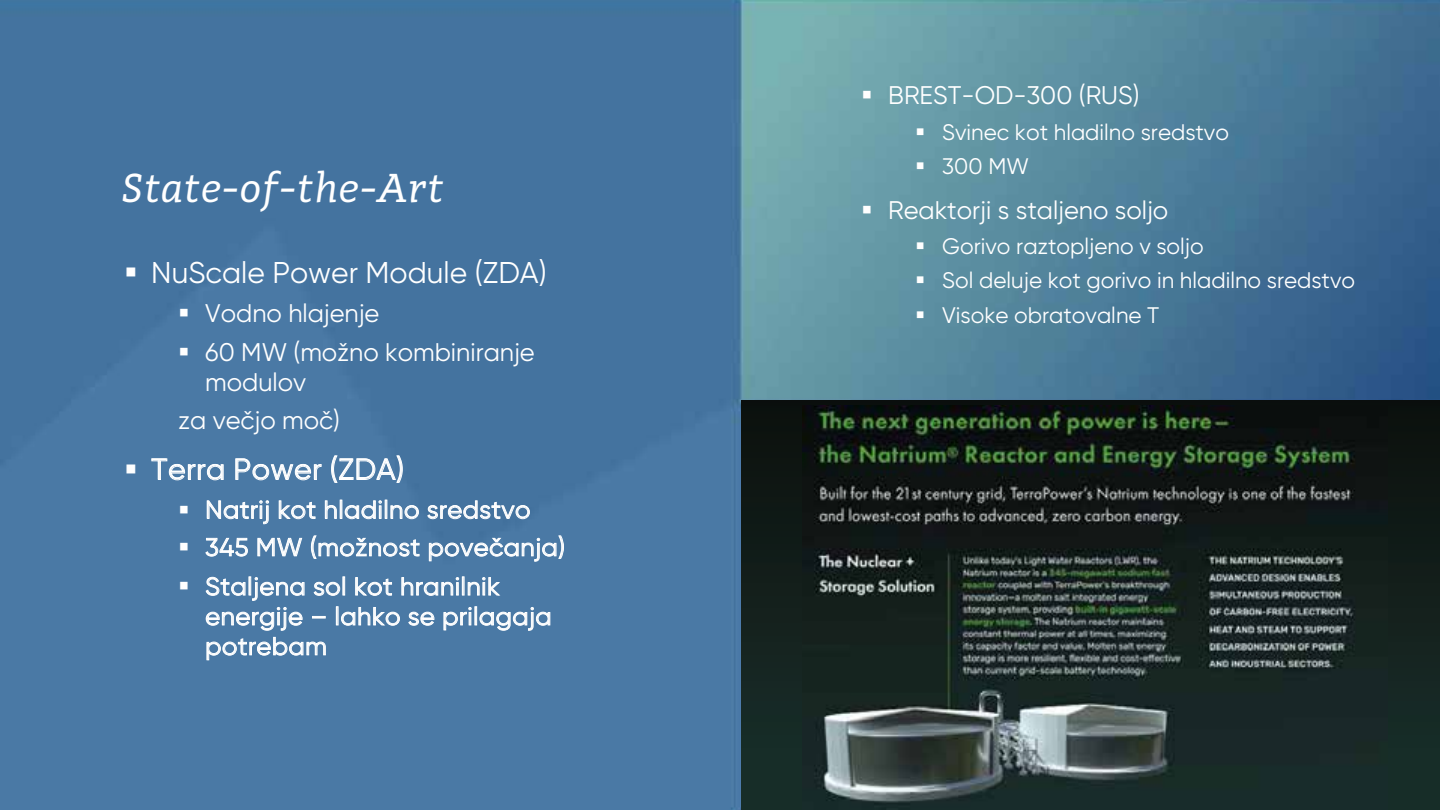
<style>
.page{position:relative;width:1440px;height:810px;background:#fff}
.page>*{position:absolute;margin:0;border:0;box-sizing:border-box;transform-origin:0 0}
.t1{font:italic 42px "Adagio Slab";color:#fff}
.t2{font:30px "Gilroy";color:#fff}
.t3{font:29.4px "Gilroy";letter-spacing:.02em;color:#fff}
.t4{font:25.5px/39.3px "Gilroy";color:#fff}
.t5{font:25.05px/38.4px "Gilroy";letter-spacing:.02em;color:#fff}
.t6{font:22.5px/34.5px "Gilroy";color:#fff}
</style>
<div class="page">
<img style="left:0;top:0;width:1440px;height:810px">
<div style="left:742px;top:401px;width:698px;height:409px;background:linear-gradient(to bottom,#0c100d,#19302b)"></div>
<svg style="left:151px;top:458px;width:73px;height:23px;background:#7196b8"></svg>
<svg style="left:235px;top:458px;width:87px;height:23px;background:#7297b9"></svg>
<svg style="left:331px;top:455px;width:72px;height:28px;background:#7195b8"></svg>
<svg style="left:207px;top:500px;width:62px;height:24px"></svg>
<svg style="left:279px;top:500px;width:37px;height:19px"></svg>
<svg style="left:325px;top:500px;width:94px;height:19px;background:#7d9fbe"></svg>
<svg style="left:427px;top:500px;width:103px;height:19px;background:#7698b8"></svg>
<svg style="left:205px;top:538px;width:43px;height:19px"></svg>
<svg style="left:257px;top:538px;width:46px;height:19px"></svg>
<svg style="left:311px;top:535px;width:109px;height:24px;background:#7196b8"></svg>
<svg style="left:429px;top:535px;width:135px;height:27px;background:#6d92b5"></svg>
<svg style="left:205px;top:577px;width:100px;height:24px;background:#7498b9"></svg>
<svg style="left:313px;top:577px;width:32px;height:19px"></svg>
<svg style="left:355px;top:577px;width:37px;height:19px"></svg>
<svg style="left:401px;top:577px;width:100px;height:19px;background:#7c9ebd"></svg>
<svg style="left:206px;top:607px;width:97px;height:24px;background:#7699ba"></svg>
<svg style="left:312px;top:616px;width:14px;height:2px"></svg>
<svg style="left:336px;top:606px;width:64px;height:20px"></svg>
<svg style="left:408px;top:611px;width:27px;height:15px"></svg>
<svg style="left:443px;top:606px;width:108px;height:25px;background:#7498b9"></svg>
<svg style="left:206px;top:637px;width:120px;height:24px;background:#7196b8"></svg>
<img style="left:802px;top:405px;width:585px;height:405px">
<svg style="left:127px;top:268px;width:8px;height:9px"></svg>
<svg style="left:180px;top:309px;width:8px;height:8px"></svg>
<svg style="left:180px;top:348px;width:8px;height:8px"></svg>
<svg style="left:127px;top:464px;width:8px;height:9px"></svg>
<svg style="left:180px;top:506px;width:8px;height:7px"></svg>
<svg style="left:180px;top:543px;width:8px;height:8px"></svg>
<svg style="left:180px;top:582px;width:8px;height:8px"></svg>
<svg style="left:863px;top:91px;width:8px;height:8px"></svg>
<svg style="left:917px;top:128px;width:7px;height:7px"></svg>
<svg style="left:917px;top:163px;width:7px;height:6px"></svg>
<svg style="left:863px;top:206px;width:8px;height:8px"></svg>
<svg style="left:917px;top:242px;width:7px;height:7px"></svg>
<svg style="left:917px;top:277px;width:7px;height:6px"></svg>
<svg style="left:917px;top:311px;width:7px;height:7px"></svg>
<h1 class="t1" style="left:124px;top:161px;width:324px">State-of-the-Art</h1>
<h2 class="t2" style="left:151px;top:255px;width:397px">NuScale Power Module (ZDA)</h2>
<p class="t4" style="left:205px;top:293px;width:331px">Vodno hlajenje<br>60 MW (možno kombiniranje</p>
<p class="t4" style="left:178px;top:363px;width:163px;line-height:37.5px;text-align:center">modulov<br>za večjo moč)</p>
<h3 class="t3" style="left:151px;top:451px;width:254px">Terra Power (ZDA)</h3>
<p class="t5" style="left:205px;top:490px;width:361px">Natrij kot hladilno sredstvo<br>345 MW (možnost povečanja)<br>Staljena sol kot hranilnik</p>
<p class="t5" style="left:205px;top:601px;width:348px;line-height:29.8px">energije – lahko se prilagaja potrebam</p>
<p class="t4" style="left:888px;top:75px;width:253px">BREST-OD-300 (RUS)</p>
<p class="t6" style="left:942px;top:115px;width:288px">Svinec kot hladilno sredstvo<br>300 MW</p>
<p class="t4" style="left:888px;top:190px;width:282px">Reaktorji s staljeno soljo</p>
<p class="t6" style="left:942px;top:228px;width:414px">Gorivo raztopljeno v soljo<br>Sol deluje kot gorivo in hladilno sredstvo<br>Visoke obratovalne T</p>
</div>
